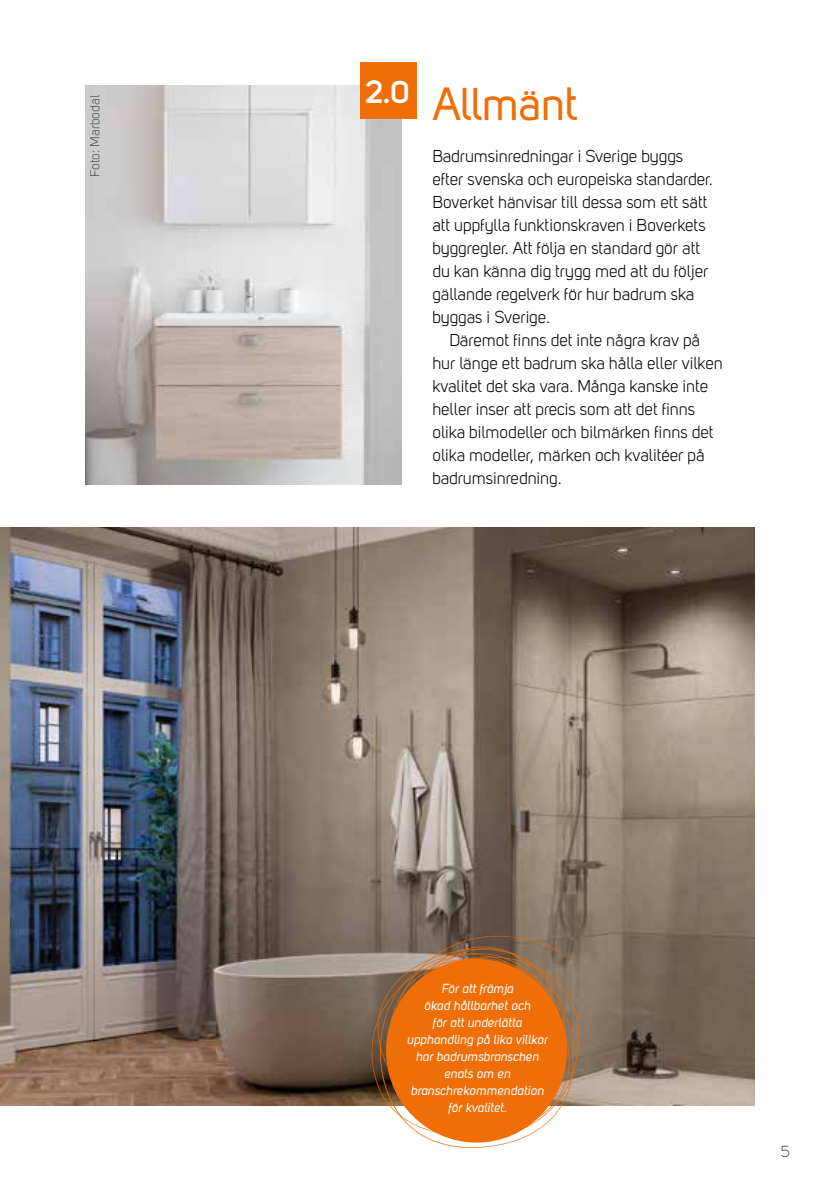
<style>
.page{position:relative;width:840px;height:1191px;background:#fff}
.page>*{position:absolute;margin:0;border:0;box-sizing:border-box;transform-origin:0 0}
.t1{font:46px "Uni Sans Regular";letter-spacing:-.02em;color:#ef6e07}
.t2{font:700 32px "Uni Sans Semi";color:#fff}
.t3{font:17px/23px "Uni Sans Book";color:#000}
.t4{font:16px "Uni Sans Light";color:#1e1b15}
.t5{font:13.4px "Uni Sans Book";color:#000}
.t6{font:13px/17px "Uni Sans Regular Italic";color:#fff;text-align:center}
</style>
<div class="page">
<img style="left:85px;top:85px;width:316px;height:400px">
<div style="left:359px;top:62px;width:57px;height:57px;background:#ef6e07"></div>
<img style="left:0;top:527px;width:754px;height:579px">
<svg style="left:362px;top:924px;width:226px;height:182px"></svg>
<svg style="left:364px;top:925px;width:220px;height:223px"></svg>
<div style="left:386px;top:958px;width:180px;height:184px;background:#ef6e07;border-radius:50%"></div>
<p class="t5" style="left:87px;top:177px;width:84px;rotate:-90deg">Foto: Marbodal</p>
<h2 class="t2" style="left:366px;top:72px;width:46px">2.0</h2>
<h1 class="t1" style="left:432px;top:77px;width:146px">Allmänt</h1>
<p class="t3" style="left:432px;top:145px;width:282px">Badrumsinredningar i Sverige byggs efter svenska och europeiska standarder.<br>Boverket hänvisar till dessa som ett sätt att uppfylla funktionskraven i Boverkets byggregler. Att följa en standard gör att du kan känna dig trygg med att du följer gällande regelverk för hur badrum ska byggas i Sverige.</p>
<p class="t3" style="left:432px;top:329px;width:292px;text-indent:17px">Däremot finns det inte några krav på hur länge ett badrum ska hålla eller vilken kvalitet det ska vara. Många kanske inte heller inser att precis som att det finns olika bilmodeller och bilmärken finns det olika modeller, märken och kvalitéer på badrumsinredning.</p>
<p class="t6" style="left:406px;top:980px;width:142px">För att främja<br>ökad hållbarhet och<br>för att underlätta upphandling på lika villkor har badrumsbranschen enats om en branschrekommendation för kvalitet.</p>
<p class="t4" style="left:780px;top:1142px;width:11px">5</p>
</div>
